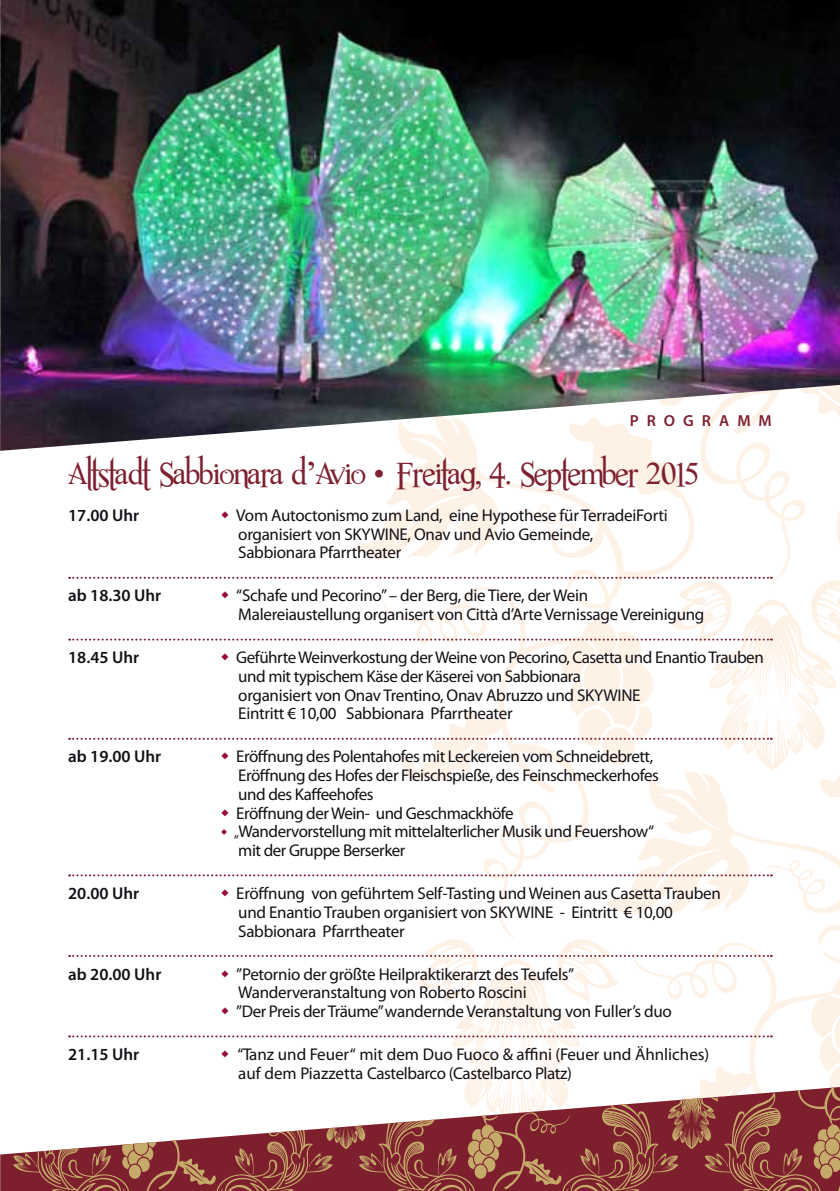
<style>
.page{position:relative;width:840px;height:1191px;background:#fff}
.page>*{position:absolute;margin:0;border:0;box-sizing:border-box;transform-origin:0 0}
.t1{font:32px "Romance Fatal Serif Std";letter-spacing:-.03em;color:#7d1f2e}
.t2{font:17px/18.8px "Myriad Pro";letter-spacing:-.015em;color:#141016}
.t3{font:600 17px "Myriad Pro";color:#141016}
.t4{font:600 16px "Myriad Pro";letter-spacing:.5em;color:#7d1f2e}
.s1{font-size:14px}
</style>
<div class="page">
<img style="left:0;top:0;width:839px;height:217px">
<img style="left:0;top:217px;width:839px;height:974px">
<p class="t4" style="left:629px;top:412px;width:143px">PROGRAMM</p>
<h1 class="t1" style="left:68px;top:455px;width:631px">Altstadt Sabbionara d’Avio • Freitag, 4. September 2015</h1>
<p class="t3" style="left:68px;top:506px;width:73px">17.00 Uhr</p>
<p class="t2" style="left:236px;top:506px;width:432px">Vom Autoctonismo zum Land, eine Hypothese für TerradeiForti organisiert von SKYWINE, Onav und Avio Gemeinde,<br>Sabbionara Pfarrtheater</p>
<p class="t3" style="left:68px;top:586px;width:95px">ab 18.30 Uhr</p>
<p class="t2" style="left:236px;top:586px;width:469px">“Schafe und Pecorino” – der Berg, die Tiere, der Wein<br>Malereiaustellung organisert von Città d’Arte Vernissage Vereinigung</p>
<p class="t3" style="left:68px;top:648px;width:73px">18.45 Uhr</p>
<p class="t2" style="left:236px;top:648px;width:528px">Geführte Weinverkostung der Weine von Pecorino, Casetta und Enantio Trauben und mit typischem Käse der Käserei von Sabbionara<br>organisiert von Onav Trentino, Onav Abruzzo und SKYWINE<br>Eintritt € 10,00 Sabbionara Pfarrtheater</p>
<p class="t3" style="left:68px;top:747px;width:95px">ab 19.00 Uhr</p>
<p class="t2" style="left:234px;top:747px;width:426px">Eröffnung des Polentahofes mit Leckereien vom Schneidebrett, Eröffnung des Hofes der Fleischspieße, des Feinschmeckerhofes und des Kaffeehofes<br>Eröffnung der Wein- und Geschmackhöfe<br><span class="s1">„</span>Wandervorstellung mit mittelalterlicher Musik und Feuershow“ mit der Gruppe Berserker</p>
<p class="t3" style="left:68px;top:884px;width:73px">20.00 Uhr</p>
<p class="t2" style="left:236px;top:884px;width:486px">Eröffnung von geführtem Self-Tasting und Weinen aus Casetta Trauben und Enantio Trauben organisiert von SKYWINE - Eintritt € 10,00<br>Sabbionara Pfarrtheater</p>
<p class="t3" style="left:68px;top:964px;width:95px">ab 20.00 Uhr</p>
<p class="t2" style="left:236px;top:964px;width:437px">”Petornio der größte Heilpraktikerarzt des Teufels”<br>Wanderveranstaltung von Roberto Roscini<br>”Der Preis der Träume” wandernde Veranstaltung von Fuller’s duo</p>
<p class="t3" style="left:68px;top:1045px;width:73px">21.15 Uhr</p>
<p class="t2" style="left:237px;top:1045px;width:473px">“Tanz und Feuer“ mit dem Duo Fuoco &amp; affini (Feuer und Ähnliches) auf dem Piazzetta Castelbarco (Castelbarco Platz)</p>
</div>
